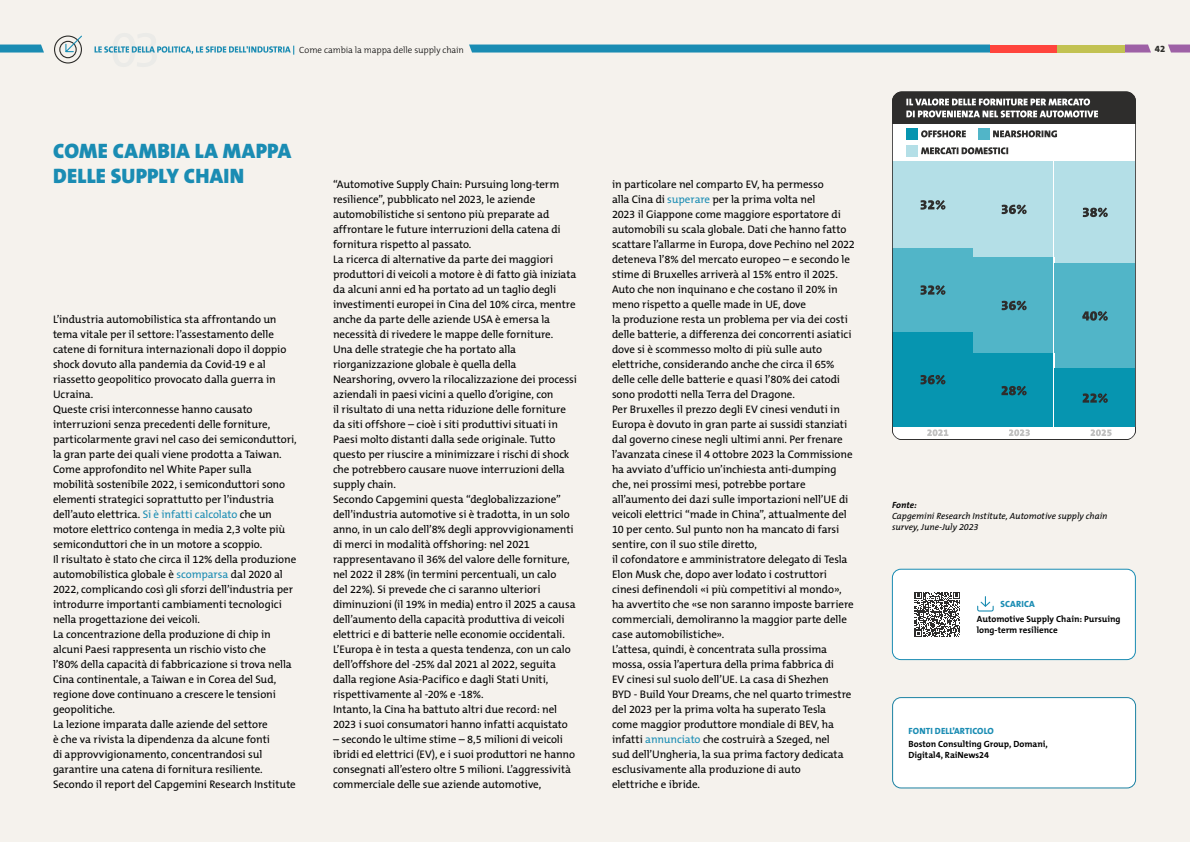
<style>
.page{position:relative;width:1190px;height:842px;background:#f5f2ed}
.page>*{position:absolute;margin:0;border:0;box-sizing:border-box;transform-origin:0 0}
.t1{font:900 21px "The Mix B W9";letter-spacing:.015em;color:#1a8cb3}
.text{font:11px/15px "The Mix B W5 Plain";letter-spacing:-.01em;color:#000}
.t2{font:800 9.5px "The Mix B W8";color:#2e2e2b}
.t3{font:700 9px/10.8px "The Mix B W7";color:#000}
.t4{font:italic 9px "The Mix B W5 Plain";color:#000}
.t5{font:300 9px "The Mix B W3";letter-spacing:-.005em;color:#000}
.t6{font:800 9px "The Mix B W8";letter-spacing:.015em;color:#1a8cb3}
.t7{font:italic 700 9px "The Mix B W7";letter-spacing:.005em;color:#000}
.s1{color:#1a8cb3}
</style>
<div class="page">
<svg style="left:892px;top:91px;width:244px;height:349px"></svg>
<div style="left:893px;top:698px;width:243px;height:90px;background:#fff;border-radius:9px"></div>
<div style="left:892px;top:697px;width:244px;height:91px;border:1px solid #1c82a3;border-radius:9px"></div>
<svg style="left:1168px;top:45px;width:22px;height:8px"></svg>
<svg style="left:1125px;top:45px;width:26px;height:8px"></svg>
<svg style="left:95px;top:45px;width:199px;height:10px"></svg>
<svg style="left:469px;top:45px;width:521px;height:8px"></svg>
<svg style="left:0;top:45px;width:44px;height:8px"></svg>
<div style="left:990px;top:45px;width:67px;height:8px;background:#ff453d"></div>
<div style="left:1057px;top:45px;width:68px;height:8px;background:#c2c252"></div>
<svg style="left:54px;top:35px;width:28px;height:29px"></svg>
<div style="left:892px;top:569px;width:243px;height:91px;background:#fff;border-radius:9px"></div>
<div style="left:892px;top:569px;width:244px;height:91px;border:1px solid #1a8cb3;border-radius:9px"></div>
<svg style="left:915px;top:592px;width:45px;height:45px"></svg>
<svg style="left:977px;top:597px;width:17px;height:15px"></svg>
<p class="t5" style="left:299px;top:44px;width:166px">Come cambia la mappa delle supply chain</p>
<p class="t1" style="left:53px;top:137px;width:240px">COME CAMBIA LA MAPPA</p>
<p class="t1" style="left:53px;top:162px;width:193px">DELLE SUPPLY CHAIN</p>
<p class="text" style="left:53px;top:312px;width:235px">L’industria automobilistica sta affrontando un tema vitale per il settore: l’assestamento delle catene di fornitura internazionali dopo il doppio shock dovuto alla pandemia da Covid-19 e al riassetto geopolitico provocato dalla guerra in Ucraina.</p>
<p class="text" style="left:53px;top:402px;width:245px">Queste crisi interconnesse hanno causato interruzioni senza precedenti delle forniture, particolarmente gravi nel caso dei semiconduttori, la gran parte dei quali viene prodotta a Taiwan.<br>Come approfondito nel White Paper sulla<br>mobilità sostenibile 2022, i semiconduttori sono elementi strategici soprattutto per l’industria dell’auto elettrica. <span class="s1">Si è infatti calcolato</span> che un motore elettrico contenga in media 2,3 volte più semiconduttori che in un motore a scoppio.</p>
<p class="text" style="left:53px;top:552px;width:245px">Il risultato è stato che circa il 12% della produzione automobilistica globale è <span class="s1">scomparsa</span> dal 2020 al 2022, complicando così gli sforzi dell’industria per introdurre importanti cambiamenti tecnologici nella progettazione dei veicoli.</p>
<p class="text" style="left:53px;top:627px;width:240px">La concentrazione della produzione di chip in alcuni Paesi rappresenta un rischio visto che l’80% della capacità di fabbricazione si trova nella Cina continentale, a Taiwan e in Corea del Sud, regione dove continuano a crescere le tensioni geopolitiche.</p>
<p class="text" style="left:53px;top:717px;width:244px">La lezione imparata dalle aziende del settore<br>è che va rivista la dipendenza da alcune fonti<br>di approvvigionamento, concentrandosi sul garantire una catena di fornitura resiliente.<br>Secondo il report del Capgemini Research Institute</p>
<p class="text" style="left:333px;top:177px;width:229px">“Automotive Supply Chain: Pursuing long-term resilience”, pubblicato nel 2023, le aziende automobilistiche si sentono più preparate ad affrontare le future interruzioni della catena di fornitura rispetto al passato.</p>
<p class="text" style="left:333px;top:252px;width:245px">La ricerca di alternative da parte dei maggiori produttori di veicoli a motore è di fatto già iniziata da alcuni anni ed ha portato ad un taglio degli investimenti europei in Cina del 10% circa, mentre anche da parte delle aziende USA è emersa la necessità di rivedere le mappe delle forniture.</p>
<p class="text" style="left:333px;top:342px;width:246px">Una delle strategie che ha portato alla riorganizzazione globale è quella della Nearshoring, ovvero la rilocalizzazione dei processi aziendali in paesi vicini a quello d’origine, con</p>
<p class="text" style="left:333px;top:402px;width:238px">il risultato di una netta riduzione delle forniture da siti offshore – cioè i siti produttivi situati in Paesi molto distanti dalla sede originale. Tutto questo per riuscire a minimizzare i rischi di shock che potrebbero causare nuove interruzioni della supply chain.</p>
<p class="text" style="left:333px;top:492px;width:244px">Secondo Capgemini questa “deglobalizzazione” dell’industria automotive si è tradotta, in un solo anno, in un calo dell’8% degli approvvigionamenti di merci in modalità offshoring: nel 2021 rappresentavano il 36% del valore delle forniture, nel 2022 il 28% (in termini percentuali, un calo<br>del 22%). Si prevede che ci saranno ulteriori diminuzioni (il 19% in media) entro il 2025 a causa dell’aumento della capacità produttiva di veicoli elettrici e di batterie nelle economie occidentali.<br>L’Europa è in testa a questa tendenza, con un calo dell’offshore del -25% dal 2021 al 2022, seguita dalla regione Asia-Pacifico e dagli Stati Uniti, rispettivamente al -20% e -18%.</p>
<p class="text" style="left:333px;top:702px;width:236px">Intanto, la Cina ha battuto altri due record: nel<br>2023 i suoi consumatori hanno infatti acquistato</p>
<p class="text" style="left:333px;top:732px;width:244px">– secondo le ultime stime – 8,5 milioni di veicoli ibridi ed elettrici (EV), e i suoi produttori ne hanno consegnati all’estero oltre 5 milioni. L’aggressività commerciale delle sue aziende automotive,</p>
<p class="text" style="left:612px;top:177px;width:245px">in particolare nel comparto EV, ha permesso<br>alla Cina di <span class="s1">superare</span> per la prima volta nel<br>2023 il Giappone come maggiore esportatore di automobili su scala globale. Dati che hanno fatto scattare l’allarme in Europa, dove Pechino nel 2022 deteneva l’8% del mercato europeo – e secondo le stime di Bruxelles arriverà al 15% entro il 2025.</p>
<p class="text" style="left:612px;top:282px;width:227px">Auto che non inquinano e che costano il 20% in meno rispetto a quelle made in UE, dove</p>
<p class="text" style="left:612px;top:312px;width:241px">la produzione resta un problema per via dei costi delle batterie, a differenza dei concorrenti asiatici dove si è scommesso molto di più sulle auto elettriche, considerando anche che circa il 65% delle celle delle batterie e quasi l’80% dei catodi sono prodotti nella Terra del Dragone.</p>
<p class="text" style="left:612px;top:402px;width:242px">Per Bruxelles il prezzo degli EV cinesi venduti in Europa è dovuto in gran parte ai sussidi stanziati dal governo cinese negli ultimi anni. Per frenare l’avanzata cinese il 4 ottobre 2023 la Commissione ha avviato d’ufficio un’inchiesta anti-dumping che, nei prossimi mesi, potrebbe portare all’aumento dei dazi sulle importazioni nell’UE di veicoli elettrici “made in China”, attualmente del 10 per cento. Sul punto non ha mancato di farsi sentire, con il suo stile diretto,</p>
<p class="text" style="left:612px;top:552px;width:243px">il cofondatore e amministratore delegato di Tesla Elon Musk che, dopo aver lodato i costruttori cinesi definendoli «i più competitivi al mondo», ha avvertito che «se non saranno imposte barriere commerciali, demoliranno la maggior parte delle case automobilistiche».</p>
<p class="text" style="left:612px;top:642px;width:241px">L’attesa, quindi, è concentrata sulla prossima mossa, ossia l’apertura della prima fabbrica di<br>EV cinesi sul suolo dell’UE. La casa di Shezhen<br>BYD - Build Your Dreams, che nel quarto trimestre del 2023 per la prima volta ha superato Tesla come maggior produttore mondiale di BEV, ha infatti <span class="s1">annunciato</span> che costruirà a Szeged, nel<br>sud dell’Ungheria, la sua prima factory dedicata esclusivamente alla produzione di auto</p>
<p class="text" style="left:612px;top:777px;width:90px">elettriche e ibride.</p>
<p class="t2" style="left:1155px;top:43px;width:12px">42</p>
<p class="t7" style="left:892px;top:500px;width:26px">Fonte:</p>
<p class="t4" style="left:892px;top:511px;width:217px">Capgemini Research Institute, Automotive supply chain</p>
<p class="t4" style="left:892px;top:521px;width:88px">survey, June-July 2023</p>
<p class="t6" style="left:1001px;top:598px;width:36px">SCARICA</p>
<p class="t3" style="left:977px;top:614px;width:145px">Automotive Supply Chain: Pursuing long-term resilience</p>
<p class="t6" style="left:909px;top:725px;width:87px">FONTI DELL’ARTICOLO</p>
<p class="t3" style="left:909px;top:739px;width:141px">Boston Consulting Group, Domani,</p>
<p class="t3" style="left:909px;top:750px;width:82px">Digital4, RaiNews24</p>
</div>
